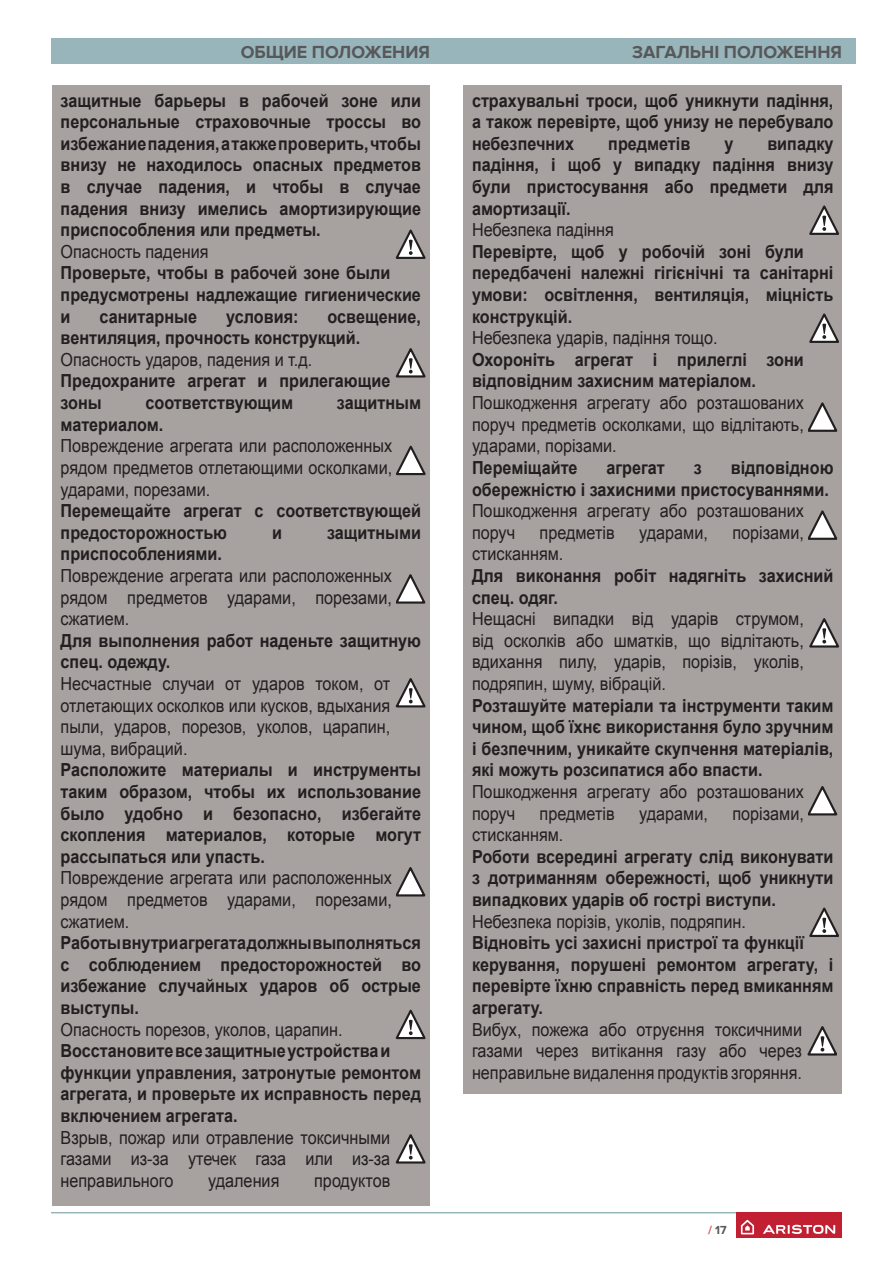
<style>
.page{position:relative;width:893px;height:1263px;background:#fff}
.page>*{position:absolute;margin:0;border:0;box-sizing:border-box;transform-origin:0 0}
.t1{font:700 18px/21.6px "Arial";color:#231f20;scale:.9 1}
.t2{font:18px/21.6px "Arial";color:#231f20;text-align:justify;scale:.9 1}
.t3{font:700 18px "Proxima Nova";color:#57585a}
.t4{font:700 12px "Proxima Nova";color:#57585a}
.s1{color:#d55541}
</style>
<div class="page">
<hr style="left:51px;top:1212px;width:791px;height:1px;background:#99b5bc">
<div style="left:736px;top:1212px;width:106px;height:26px;background:#c31f33"></div>
<svg style="left:741px;top:1220px;width:13px;height:14px"></svg>
<svg style="left:763px;top:1225px;width:72px;height:9px"></svg>
<div style="left:51px;top:38px;width:804px;height:26px;background:#99b5bc"></div>
<div style="left:463px;top:85px;width:379px;height:1009px;background:#a7a2a0"></div>
<div style="left:52px;top:85px;width:377px;height:1120px;background:#a7a2a0"></div>
<svg style="left:396px;top:445px;width:30px;height:30px"></svg>
<svg style="left:396px;top:574px;width:29px;height:30px"></svg>
<svg style="left:396px;top:867px;width:29px;height:30px"></svg>
<svg style="left:808px;top:786px;width:29px;height:30px"></svg>
<svg style="left:808px;top:402px;width:29px;height:30px"></svg>
<svg style="left:808px;top:510px;width:29px;height:30px"></svg>
<svg style="left:395px;top:229px;width:30px;height:30px"></svg>
<svg style="left:395px;top:348px;width:30px;height:30px"></svg>
<svg style="left:395px;top:678px;width:30px;height:30px"></svg>
<svg style="left:395px;top:1009px;width:30px;height:31px"></svg>
<svg style="left:395px;top:1134px;width:30px;height:30px"></svg>
<svg style="left:807px;top:1026px;width:30px;height:30px"></svg>
<svg style="left:809px;top:907px;width:30px;height:30px"></svg>
<svg style="left:809px;top:618px;width:30px;height:30px"></svg>
<svg style="left:809px;top:205px;width:30px;height:30px"></svg>
<svg style="left:809px;top:313px;width:30px;height:30px"></svg>
<p class="t3" style="left:241px;top:42px;width:191px">ОБЩИЕ ПОЛОЖЕНИЯ</p>
<p class="t3" style="left:632px;top:42px;width:212px">ЗАГАЛЬНІ ПОЛОЖЕННЯ</p>
<p class="t1" style="left:472px;top:90px;width:403px;text-align:justify">страхувальні троси, щоб уникнути падіння, а також перевірте, щоб унизу не перебувало небезпечних</p>
<p class="t1" style="left:61px;top:90px;width:402px;text-align:justify">защитные барьеры в рабочей зоне или персональные страховочные троссы во избежание падения, а также проверить, чтобы внизу не находилось опасных предметов в случае падения, и чтобы в случае падения внизу имелись амортизирующие приспособления или предметы.</p>
<p class="t2" style="left:61px;top:241px;width:166px">Опасность падения</p>
<p class="t1" style="left:61px;top:263px;width:402px">Проверьте, чтобы в рабочей зоне были предусмотрены надлежащие гигиенические и</p>
<p class="t1" style="left:608px;top:133px;width:93px">предметів</p>
<p class="t1" style="left:724px;top:133px;width:12px">у</p>
<p class="t1" style="left:472px;top:133px;width:403px;text-align:justify;text-indent:295px">випадку падіння, і щоб у випадку падіння внизу були пристосування або предмети для амортизації.</p>
<p class="t2" style="left:472px;top:219px;width:159px">Небезпека падіння</p>
<p class="t1" style="left:472px;top:241px;width:403px">Перевірте, щоб у робочій зоні були передбачені належні гігієнічні та санітарні умови: освітлення, вентиляція, міцність конструкцій.</p>
<p class="t2" style="left:472px;top:327px;width:274px">Небезпека ударів, падіння тощо.</p>
<p class="t1" style="left:472px;top:349px;width:370px">Охороніть агрегат і прилеглі зони відповідним захисним матеріалом.</p>
<p class="t2" style="left:472px;top:392px;width:370px">Пошкодження агрегату або розташованих поруч предметів осколками, що відлітають, ударами, порізами.</p>
<p class="t1" style="left:472px;top:457px;width:119px">Переміщайте</p>
<p class="t1" style="left:606px;top:457px;width:66px">агрегат</p>
<p class="t1" style="left:694px;top:457px;width:10px">з</p>
<p class="t1" style="left:61px;top:306px;width:402px;text-indent:267px">освещение, вентиляция, прочность конструкций.</p>
<p class="t2" style="left:61px;top:349px;width:281px">Опасность ударов, падения и т.д.</p>
<p class="t1" style="left:61px;top:371px;width:368px">Предохраните агрегат и прилегающие зоны</p>
<p class="t1" style="left:100px;top:306px;width:110px">санитарные</p>
<p class="t1" style="left:226px;top:306px;width:82px">условия:</p>
<p class="t1" style="left:146px;top:392px;width:165px">соответствующим</p>
<p class="t1" style="left:337px;top:392px;width:95px">защитным</p>
<p class="t1" style="left:61px;top:414px;width:116px">материалом.</p>
<p class="t2" style="left:61px;top:435px;width:370px">Повреждение агрегата или расположенных рядом предметов отлетающими осколками, ударами, порезами.</p>
<p class="t1" style="left:61px;top:500px;width:402px">Перемещайте агрегат с соответствующей предосторожностью</p>
<p class="t1" style="left:472px;top:457px;width:403px;text-align:right">відповідною<br>обережністю і захисними пристосуваннями.</p>
<p class="t2" style="left:472px;top:500px;width:370px">Пошкодження агрегату або розташованих поруч</p>
<p class="t2" style="left:540px;top:522px;width:85px">предметів</p>
<p class="t2" style="left:639px;top:522px;width:78px">ударами,</p>
<p class="t2" style="left:732px;top:522px;width:81px">порізами,</p>
<p class="t2" style="left:472px;top:543px;width:103px">стисканням.</p>
<p class="t1" style="left:472px;top:565px;width:403px">Для виконання робіт надягніть захисний спец. одяг.</p>
<p class="t2" style="left:472px;top:608px;width:370px">Нещасні випадки від ударів струмом, від осколків або шматків, що відлітають, вдихання пилу, ударів, порізів, уколів, подряпин, шуму, вібрацій.</p>
<p class="t1" style="left:472px;top:695px;width:403px;text-align:justify">Розташуйте матеріали та інструменти таким чином, щоб їхнє використання було зручним і безпечним, уникайте скупчення матеріалів, які можуть розсипатися або впасти.</p>
<p class="t2" style="left:472px;top:781px;width:370px">Пошкодження агрегату або розташованих поруч</p>
<p class="t1" style="left:272px;top:522px;width:13px">и</p>
<p class="t1" style="left:327px;top:522px;width:106px">защитными</p>
<p class="t1" style="left:61px;top:544px;width:181px">приспособлениями.</p>
<p class="t2" style="left:61px;top:565px;width:370px">Повреждение агрегата или расположенных рядом предметов ударами, порезами, сжатием.</p>
<p class="t1" style="left:61px;top:630px;width:402px">Для выполнения работ наденьте защитную спец. одежду.</p>
<p class="t2" style="left:61px;top:673px;width:368px">Несчастные случаи от ударов током, от отлетающих осколков или кусков, вдыхания пыли, ударов, порезов, уколов, царапин, шума, вибраций.</p>
<p class="t1" style="left:61px;top:760px;width:402px;text-align:justify">Расположите материалы и инструменты таким образом, чтобы их использование было удобно и безопасно, избегайте скопления материалов, которые могут рассыпаться или упасть.</p>
<p class="t2" style="left:61px;top:867px;width:370px">Повреждение агрегата или расположенных рядом предметов ударами, порезами, сжатием.</p>
<p class="t1" style="left:61px;top:932px;width:402px;text-align:justify">Работы внутри агрегата должны выполняться с соблюдением предосторожностей во избежание случайных ударов об острые выступы.</p>
<p class="t2" style="left:61px;top:1019px;width:315px">Опасность порезов, уколов, царапин.</p>
<p class="t1" style="left:61px;top:1040px;width:402px">Восстановите все защитные устройства и функции управления, затронутые ремонтом агрегата, и проверьте их исправность перед включением агрегата.</p>
<p class="t2" style="left:61px;top:1127px;width:368px">Взрыв, пожар или отравление токсичными газами из-за утечек газа или из-за неправильного</p>
<p class="t2" style="left:540px;top:803px;width:85px">предметів</p>
<p class="t2" style="left:639px;top:803px;width:78px">ударами,</p>
<p class="t2" style="left:732px;top:803px;width:81px">порізами,</p>
<p class="t2" style="left:472px;top:824px;width:103px">стисканням.</p>
<p class="t1" style="left:472px;top:846px;width:403px;text-align:justify">Роботи всередині агрегату слід виконувати з дотриманням обережності, щоб уникнути випадкових ударів об гострі виступи.</p>
<p class="t2" style="left:472px;top:911px;width:306px">Небезпека порізів, уколів, подряпин.</p>
<p class="t1" style="left:472px;top:932px;width:403px">Відновіть усі захисні пристрої та функції керування, порушені ремонтом агрегату, і перевірте їхню справність перед вмиканням агрегату.</p>
<p class="t2" style="left:472px;top:1019px;width:368px">Вибух, пожежа або отруєння токсичними газами через витікання газу або через неправильне видалення продуктів згоряння.</p>
<p class="t2" style="left:208px;top:1170px;width:81px">удаления</p>
<p class="t2" style="left:314px;top:1170px;width:86px">продуктов</p>
<p class="t4" style="left:708px;top:1225px;width:20px"><span class="s1">/</span> 17</p>
</div>
